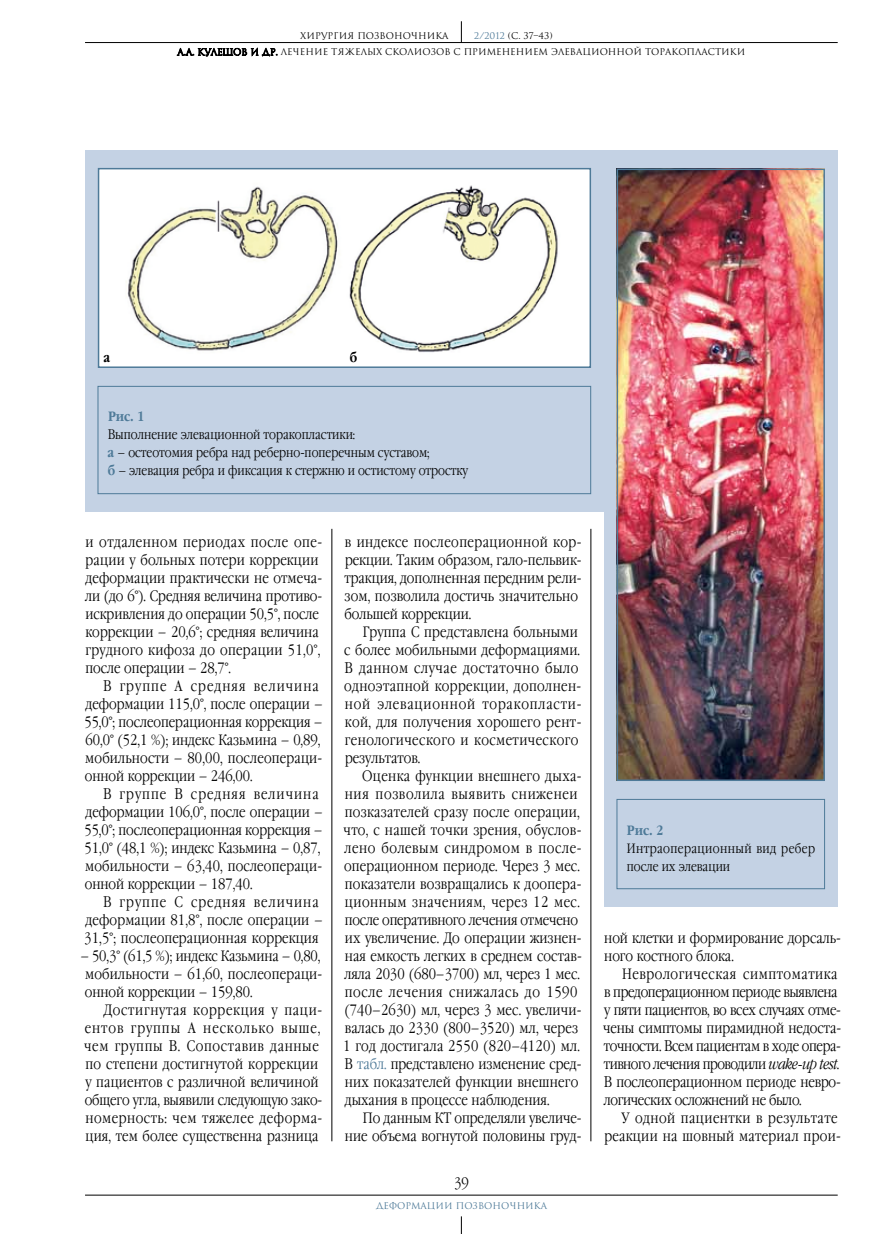
<style>
.page{position:relative;width:893px;height:1234px;background:#fff}
.page>*{position:absolute;margin:0;border:0;box-sizing:border-box;transform-origin:0 0}
.t1{font:300 15px/18px "Garamond Narrow C";letter-spacing:.01em;color:#000}
.t2{font:300 15px/18px "Garamond Narrow C";letter-spacing:-.02em;color:#000}
.t3{font:300 15px/18px "Garamond Narrow C";letter-spacing:.03em;color:#000}
.t4{font:300 13.5px/18px "Garamond Narrow C";color:#000}
.t5{font:300 13.5px/18px "Garamond Narrow C";letter-spacing:.03em;color:#000}
.t6{font:700 13.5px "Garamond Narrow C";color:#4e7a98}
.t7{font:700 13.5px "Garamond Narrow C";color:#000}
.t8{font:9px/15.9px "Romul";color:#000}
.t9{font:9px "Romul";color:#4e7a98}
.s1{color:#4e7a98}
.s2{font-weight:700;color:#4e7a98}
.s3{font-style:italic}
</style>
<div class="page">
<hr style="left:85px;top:1194px;width:753px;height:1px;background:#000">
<svg style="left:461px;top:1216px;width:1px;height:17px"></svg>
<hr style="left:85px;top:42px;width:753px;height:1px;background:#000">
<svg style="left:461px;top:21px;width:1px;height:21px"></svg>
<svg style="left:177px;top:48px;width:100px;height:9px"></svg>
<hr style="left:332px;top:528px;width:1px;height:612px;background:#000">
<hr style="left:591px;top:528px;width:1px;height:612px;background:#000">
<div style="left:85px;top:150px;width:563px;height:362px;background:#c4d2e4"></div>
<div style="left:98px;top:386px;width:493px;height:108px;border:1px solid #4e7a98"></div>
<div style="left:99px;top:169px;width:491px;height:198px;background:#fff"></div>
<img style="left:126px;top:185px;width:432px;height:167px">
<div style="left:98px;top:168px;width:493px;height:200px;border:2px solid #4e7a98"></div>
<svg style="left:349px;top:344px;width:10px;height:8px"></svg>
<div style="left:604px;top:150px;width:234px;height:756px;background:#c4d2e4"></div>
<div style="left:617px;top:798px;width:208px;height:90px;border:1px solid #4e7a98"></div>
<img style="left:620px;top:171px;width:202px;height:606px">
<div style="left:617px;top:168px;width:208px;height:612px;border:2px solid #4e7a98"></div>
<p class="t8" style="left:177px;top:28px;width:569px;text-indent:297px"><span class="s1">2/2012</span> (С. 37–43)<br>А.А. Кулешов и др. Лечение тяжелых сколиозов с применением элевационной торакопластики</p>
<p class="t8" style="left:300px;top:28px;width:150px">ХИРУРГИЯ ПОЗВОНОЧНИКА</p>
<p class="t7" style="left:103px;top:350px;width:8px">а</p>
<p class="t7" style="left:350px;top:350px;width:9px">б</p>
<p class="t6" style="left:108px;top:408px;width:38px">Рис. 1</p>
<p class="t4" style="left:108px;top:425px;width:362px">Выполнение элевационной торакопластики:<br><span class="s2">а</span> – остеотомия ребра над реберно-поперечным суставом;<br><span class="s2">б</span> – элевация ребра и фиксация к стержню и остистому отростку</p>
<p class="t1" style="left:85px;top:533px;width:239px">и отдаленном периодах после опе&shy;рации у больных потери коррекции деформации практически не отмеча&shy;ли (до 6°). Средняя величина противо&shy;искривления до операции 50,5°, после коррекции – 20,6°; средняя величина грудного кифоза до операции 51,0°, после операции – 28,7°.</p>
<p class="t1" style="left:84px;top:677px;width:240px;text-indent:19px">В группе А средняя величина деформации 115,0°, после операции – 55,0°; послеоперационная коррекция – 60,0° (52,1 %); индекс Казьмина – 0,89, мобильности – 80,00, послеопераци&shy;онной коррекции – 246,00.</p>
<p class="t1" style="left:84px;top:785px;width:240px;text-indent:19px">В группе В средняя величина деформации 106,0°, после операции – 55,0°; послеоперационная коррекция – 51,0° (48,1 %); индекс Казьмина – 0,87, мобильности – 63,40, послеопераци&shy;онной коррекции – 187,40.</p>
<p class="t1" style="left:84px;top:893px;width:240px;text-indent:19px">В группе С средняя величина деформации 81,8°, после операции –<br>31,5°; послеоперационная коррекция</p>
<p class="t1" style="left:80px;top:947px;width:243px;text-align:justify">– 50,3° (61,5 %); индекс Казьмина – 0,80, мобильности – 61,60, послеопераци&shy;онной коррекции – 159,80.</p>
<p class="t1" style="left:84px;top:1001px;width:240px;text-indent:20px">Достигнутая коррекция у паци&shy;ентов группы А несколько выше, чем группы В. Сопоставив данные по степени достигнутой коррекции у пациентов с различной величиной общего угла, выявили следующую зако&shy;номерность: чем тяжелее деформа&shy;ция, тем более существенна разница</p>
<p class="t1" style="left:344px;top:533px;width:239px">в индексе послеоперационной кор&shy;рекции. Таким образом, гало-пельвик&shy;тракция, дополненная передним рели&shy;зом, позволила достичь значительно большей коррекции.</p>
<p class="t3" style="left:344px;top:623px;width:239px;text-indent:19px">Группа С представлена больными с более мобильными деформациями.<br>В данном случае достаточно было одноэтапной коррекции, дополнен&shy;ной элевационной торакопласти&shy;кой, для получения хорошего рент&shy;генологического и косметического результатов.</p>
<p class="t1" style="left:343px;top:767px;width:240px;text-indent:19px">Оценка функции внешнего дыха&shy;ния позволила выявить сниженеи позказателей сразу после операции, что, с нашей точки зрения, обуслов&shy;лено болевым синдромом в после&shy;операционном периоде. Через 3 мес. показатели возвращались к доопера&shy;ционным значениям, через 12 мес. после оперативного лечения отмечено их увеличение. До операции жизнен&shy;ная емкость легких в среднем состав&shy;ляла 2030 (680–3700) мл, через 1 мес. после лечения снижалась до 1590 (740–2630) мл, через 3 мес. увеличи&shy;валась до 2330 (800–3520) мл, через 1 год достигала 2550 (820–4120) мл.<br>В <span class="s1">табл.</span> представлено изменение сред&shy;них показателей функции внешнего дыхания в процессе наблюдения.</p>
<p class="t1" style="left:345px;top:1109px;width:238px;text-align:right">По данным КТ определяли увеличе&shy;ние объема вогнутой половины груд-</p>
<p class="t1" style="left:454px;top:1173px;width:16px">39</p>
<p class="t9" style="left:376px;top:1200px;width:173px">Деформации позвоночника</p>
<p class="t6" style="left:627px;top:822px;width:38px">Рис. 2</p>
<p class="t5" style="left:627px;top:839px;width:190px">Интраоперационный вид ребер после их элевации</p>
<p class="t1" style="left:604px;top:929px;width:238px">ной клетки и формирование дорсаль&shy;ного костного блока.</p>
<p class="t2" style="left:603px;top:965px;width:240px;text-indent:19px">Неврологическая симптоматика в предоперационном периоде выявлена у пяти пациентов, во всех случаях отме&shy;чены симптомы пирамидной недоста&shy;точности. Всем пациентам в ходе опера&shy;тивного лечения проводили <span class="s3">wake-up test</span>.<br>В послеоперационном периоде невро&shy;логических осложнений не было.</p>
<p class="t1" style="left:604px;top:1109px;width:238px;text-align:right">У одной пациентки в результате реакции на шовный материал прои-</p>
</div>
